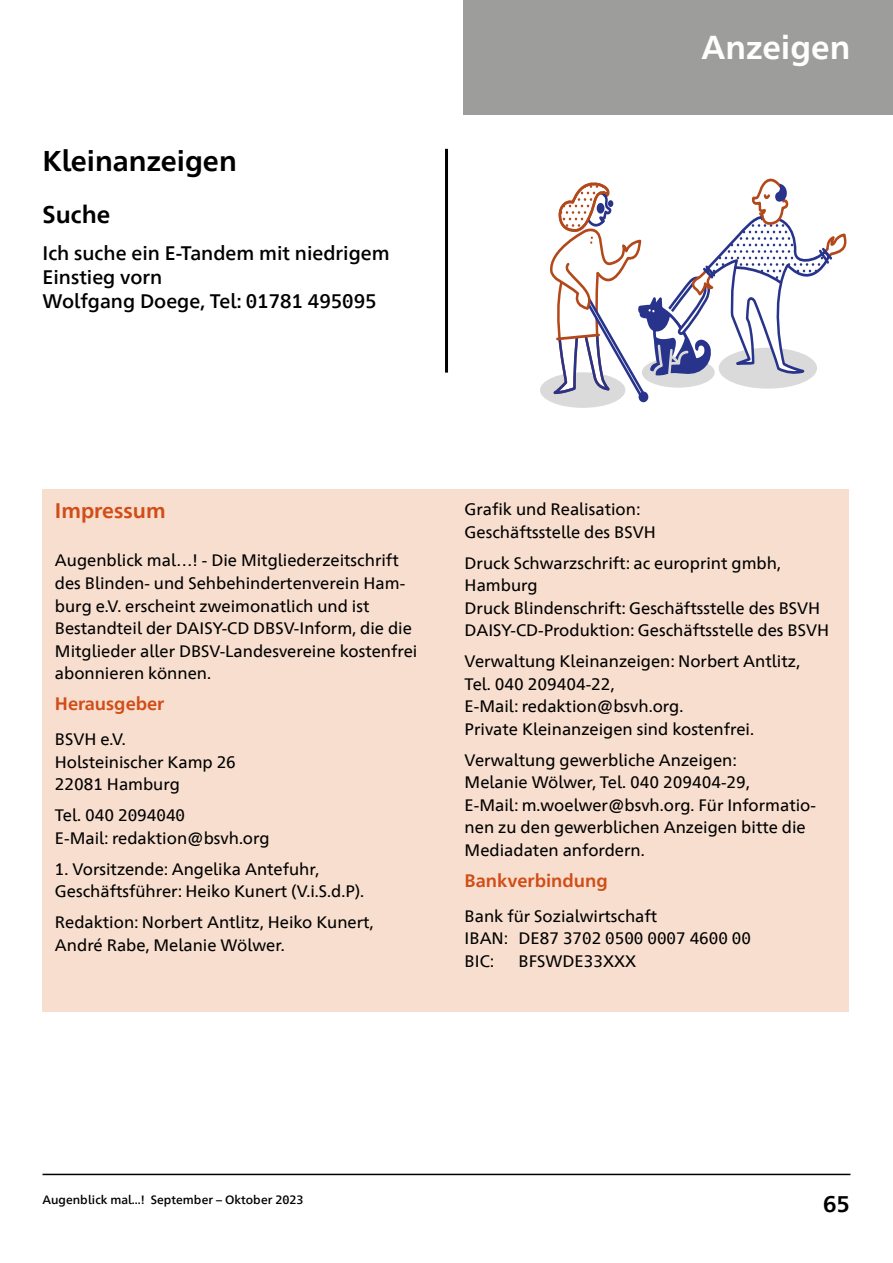
<style>
.page{position:relative;width:893px;height:1263px;background:#fff}
.page>*{position:absolute;margin:0;border:0;box-sizing:border-box;transform-origin:0 0}
.t1{font:700 33px "Frutiger Neue 1450 Pro";color:#fff}
.t2{font:700 28.5px "Frutiger Neue 1450 Pro";color:#000}
.t3{font:700 24px "Frutiger Neue 1450 Pro";color:#000}
.t4{font:700 22.5px "Frutiger Neue 1450 Pro";color:#000}
.h2-Impressum{font:700 21px "Frutiger Neue 1450 Pro";color:#d14d18}
.p-mittel{font:500 19.5px/24px "Frutiger Neue 1450 Pro";color:#000}
.h3-Impressum{font:700 18px "Frutiger Neue 1450 Pro";color:#d14d18}
.p-Klein{font:16.5px/22.5px "Frutiger Neue 1450 Pro";color:#000}
.t5{font:500 12px "Frutiger Neue 1450 Pro";color:#000}
</style>
<div class="page">
<hr style="left:43px;top:1174px;width:807px;height:1px;background:#000">
<div style="left:463px;top:0;width:430px;height:115px;background:#9d9d9c"></div>
<div style="left:540px;top:372px;width:85px;height:36px;background:#dadada;border-radius:50%"></div>
<svg style="left:545px;top:178px;width:302px;height:222px"></svg>
<hr style="left:445px;top:149px;width:3px;height:224px;background:#000">
<div style="left:42px;top:490px;width:807px;height:522px;background:#f7dece"></div>
<h2 class="t2" style="left:43px;top:140px;width:196px">Kleinanzeigen</h2>
<h3 class="t3" style="left:43px;top:197px;width:69px">Suche</h3>
<p class="p-mittel" style="left:43px;top:240px;width:349px">Ich suche ein E-Tandem mit niedrigem<br>Einstieg vorn<br>Wolfgang Doege, Tel: 01781 495095</p>
<h1 class="t1" style="left:701px;top:24px;width:151px">Anzeigen</h1>
<h2 class="h2-Impressum" style="left:55px;top:496px;width:112px">Impressum</h2>
<p class="p-Klein" style="left:55px;top:548px;width:364px">Augenblick mal…! - Die Mitgliederzeitschrift des Blinden- und Sehbehindertenverein Ham&shy;burg e.V. erscheint zweimonatlich und ist Bestandteil der DAISY-CD DBSV-Inform, die die Mitglieder aller DBSV-Landesvereine kostenfrei abonnieren können.</p>
<h3 class="h3-Impressum" style="left:55px;top:691px;width:111px">Herausgeber</h3>
<p class="p-Klein" style="left:55px;top:727px;width:182px">BSVH e.V.<br>Holsteinischer Kamp 26<br>22081 Hamburg</p>
<p class="p-Klein" style="left:55px;top:803px;width:216px">Tel. 040 2094040<br>E-Mail: redaktion@bsvh.org</p>
<p class="p-Klein" style="left:55px;top:856px;width:311px">1. Vorsitzende: Angelika Antefuhr,<br>Geschäftsführer: Heiko Kunert (V.i.S.d.P).</p>
<p class="p-Klein" style="left:55px;top:910px;width:320px">Redaktion: Norbert Antlitz, Heiko Kunert,<br>André Rabe, Melanie Wölwer.</p>
<p class="p-Klein" style="left:465px;top:497px;width:193px">Grafik und Realisation:<br>Geschäftsstelle des BSVH</p>
<p class="p-Klein" style="left:465px;top:550px;width:366px">Druck Schwarzschrift: ac europrint gmbh, Hamburg<br>Druck Blindenschrift: Geschäftsstelle des BSVH DAISY-CD-Produktion: Geschäftsstelle des BSVH</p>
<p class="p-Klein" style="left:465px;top:649px;width:337px">Verwaltung Kleinanzeigen: Norbert Antlitz, Tel. 040 209404-22,<br>E-Mail: redaktion@bsvh.org.<br>Private Kleinanzeigen sind kostenfrei.</p>
<p class="p-Klein" style="left:465px;top:747px;width:353px">Verwaltung gewerbliche Anzeigen:<br>Melanie Wölwer, Tel. 040 209404-29,<br>E-Mail: m.woelwer@bsvh.org. Für Informatio&shy;nen zu den gewerblichen Anzeigen bitte die Mediadaten anfordern.</p>
<h3 class="h3-Impressum" style="left:465px;top:867px;width:145px">Bankverbindung</h3>
<p class="p-Klein" style="left:465px;top:903px;width:288px">Bank für Sozialwirtschaft<br>IBAN: DE87 3702 0500 0007 4600 00<br>BIC:</p>
<p class="p-Klein" style="left:519px;top:948px;width:119px">BFSWDE33XXX</p>
<p class="t5" style="left:43px;top:1191px;width:263px">Augenblick mal...! September – Oktober 2023</p>
<h3 class="t4" style="left:823px;top:1188px;width:28px">65</h3>
</div>
